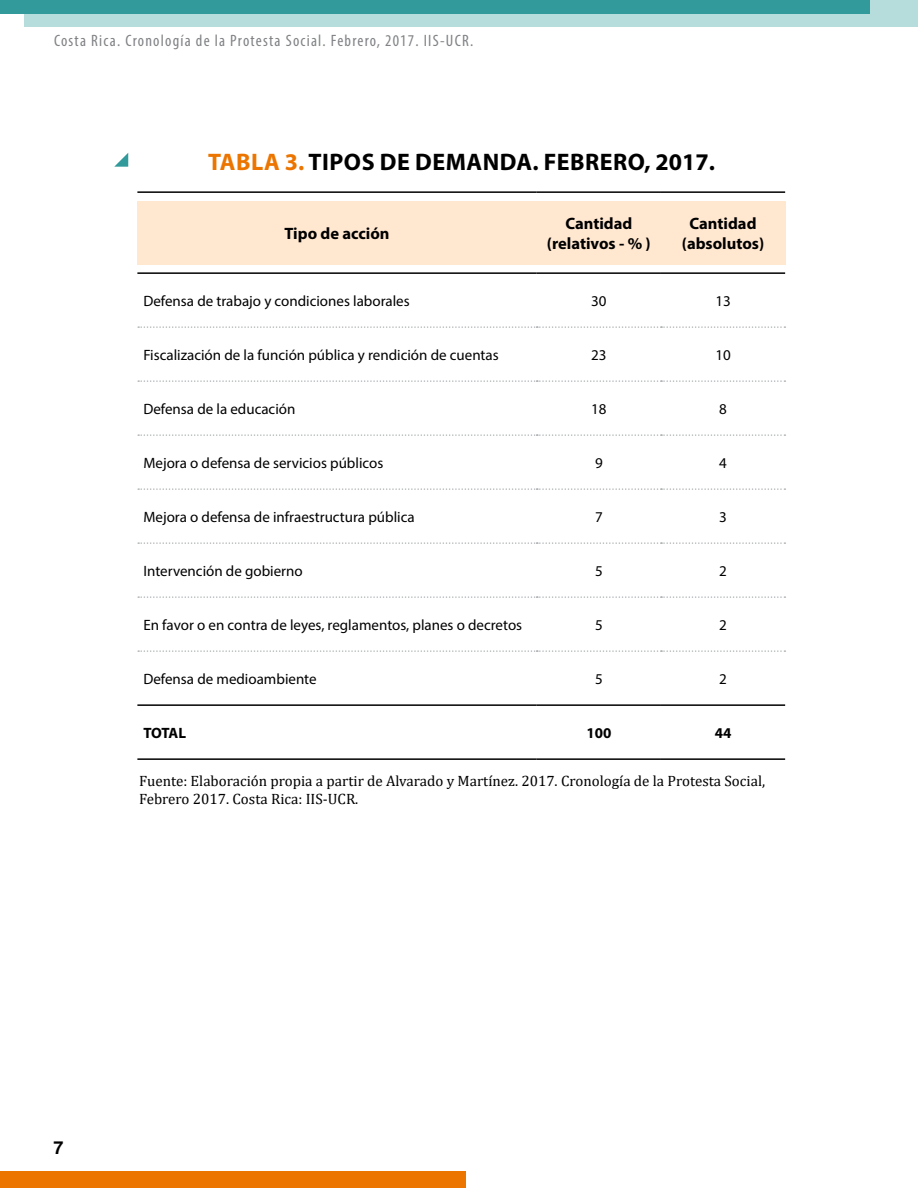
<style>
.page{position:relative;width:918px;height:1188px;background:#fff}
.page>*{position:absolute;margin:0;border:0;box-sizing:border-box;transform-origin:0 0}
.t1{font:700 24px "Myriad Pro";letter-spacing:.02em;color:#000}
.t2{font:700 18px "Helvetica LT Std";color:#000}
.t3{font:condensed 16.5px "Myriad Pro";letter-spacing:.075em;color:#808285}
.t4{font:700 16.5px/19.5px "Myriad Pro";color:#000;text-align:center}
.t5{font:15px "Myriad Pro";color:#000}
.t6{font:15px/18px "Cambria";color:#000}
.t7{font:700 15px "Myriad Pro";color:#000}
.s1{color:#ec7500}
</style>
<div class="page">
<div style="left:24px;top:0;width:894px;height:27px;background:#b7dcdc"></div>
<div style="left:0;top:1171px;width:465px;height:17px;background:#ec7500"></div>
<div style="left:0;top:0;width:869px;height:13px;background:#329a9a"></div>
<div style="left:137px;top:201px;width:649px;height:63px;background:#ffe7d0"></div>
<svg style="left:114px;top:153px;width:14px;height:14px"></svg>
<svg style="left:138px;top:326px;width:647px;height:2px"></svg>
<svg style="left:138px;top:380px;width:647px;height:2px"></svg>
<svg style="left:138px;top:434px;width:647px;height:2px"></svg>
<svg style="left:138px;top:488px;width:647px;height:2px"></svg>
<svg style="left:138px;top:542px;width:647px;height:2px"></svg>
<hr style="left:137px;top:191px;width:400px;height:2px;background:#000">
<hr style="left:537px;top:191px;width:124px;height:2px;background:#000">
<hr style="left:661px;top:191px;width:124px;height:2px;background:#000">
<hr style="left:137px;top:272px;width:400px;height:2px;background:#000">
<hr style="left:537px;top:272px;width:124px;height:2px;background:#000">
<hr style="left:661px;top:272px;width:124px;height:2px;background:#000">
<svg style="left:138px;top:650px;width:647px;height:2px"></svg>
<hr style="left:137px;top:704px;width:400px;height:2px;background:#000">
<hr style="left:537px;top:704px;width:124px;height:2px;background:#000">
<hr style="left:661px;top:704px;width:124px;height:2px;background:#000">
<hr style="left:137px;top:758px;width:400px;height:2px;background:#000">
<hr style="left:537px;top:758px;width:124px;height:2px;background:#000">
<hr style="left:661px;top:758px;width:124px;height:2px;background:#000">
<svg style="left:138px;top:596px;width:647px;height:2px"></svg>
<p class="t3" style="left:54px;top:31px;width:421px">Costa Rica. Cronología de la Protesta Social. Febrero, 2017. IIS-UCR.</p>
<h1 class="t1" style="left:208px;top:146px;width:508px"><span class="s1">TABLA 3.</span> TIPOS DE DEMANDA. FEBRERO, 2017.</h1>
<p class="t4" style="left:285px;top:223px;width:106px">Tipo de acción</p>
<p class="t4" style="left:547px;top:213px;width:105px">Cantidad (relativos - % )</p>
<p class="t4" style="left:682px;top:213px;width:84px">Cantidad (absolutos)</p>
<p class="t5" style="left:143px;top:291px;width:268px">Defensa de trabajo y condiciones laborales</p>
<p class="t5" style="left:591px;top:291px;width:17px">30</p>
<p class="t5" style="left:715px;top:291px;width:17px">13</p>
<p class="t5" style="left:143px;top:345px;width:357px">Fiscalización de la función pública y rendición de cuentas</p>
<p class="t5" style="left:591px;top:345px;width:17px">23</p>
<p class="t5" style="left:715px;top:345px;width:17px">10</p>
<p class="t5" style="left:143px;top:399px;width:154px">Defensa de la educación</p>
<p class="t5" style="left:591px;top:399px;width:17px">18</p>
<p class="t5" style="left:719px;top:399px;width:9px">8</p>
<p class="t5" style="left:143px;top:453px;width:241px">Mejora o defensa de servicios públicos</p>
<p class="t5" style="left:595px;top:453px;width:9px">9</p>
<p class="t5" style="left:719px;top:453px;width:9px">4</p>
<p class="t5" style="left:143px;top:507px;width:273px">Mejora o defensa de infraestructura pública</p>
<p class="t5" style="left:595px;top:507px;width:9px">7</p>
<p class="t5" style="left:719px;top:507px;width:9px">3</p>
<p class="t5" style="left:143px;top:561px;width:161px">Intervención de gobierno</p>
<p class="t5" style="left:595px;top:561px;width:9px">5</p>
<p class="t5" style="left:719px;top:561px;width:9px">2</p>
<p class="t5" style="left:143px;top:615px;width:380px">En favor o en contra de leyes, reglamentos, planes o decretos</p>
<p class="t5" style="left:595px;top:615px;width:9px">5</p>
<p class="t5" style="left:719px;top:615px;width:9px">2</p>
<p class="t5" style="left:143px;top:669px;width:175px">Defensa de medioambiente</p>
<p class="t5" style="left:595px;top:669px;width:9px">5</p>
<p class="t5" style="left:719px;top:669px;width:9px">2</p>
<p class="t7" style="left:143px;top:723px;width:44px">TOTAL</p>
<p class="t7" style="left:586px;top:723px;width:26px">100</p>
<p class="t7" style="left:715px;top:723px;width:18px">44</p>
<p class="t6" style="left:139px;top:771px;width:627px">Fuente: Elaboración propia a partir de Alvarado y Martínez. 2017. Cronología de la Protesta Social,<br>Febrero 2017. Costa Rica: IIS-UCR.</p>
<p class="t2" style="left:53px;top:1137px;width:12px">7</p>
</div>
